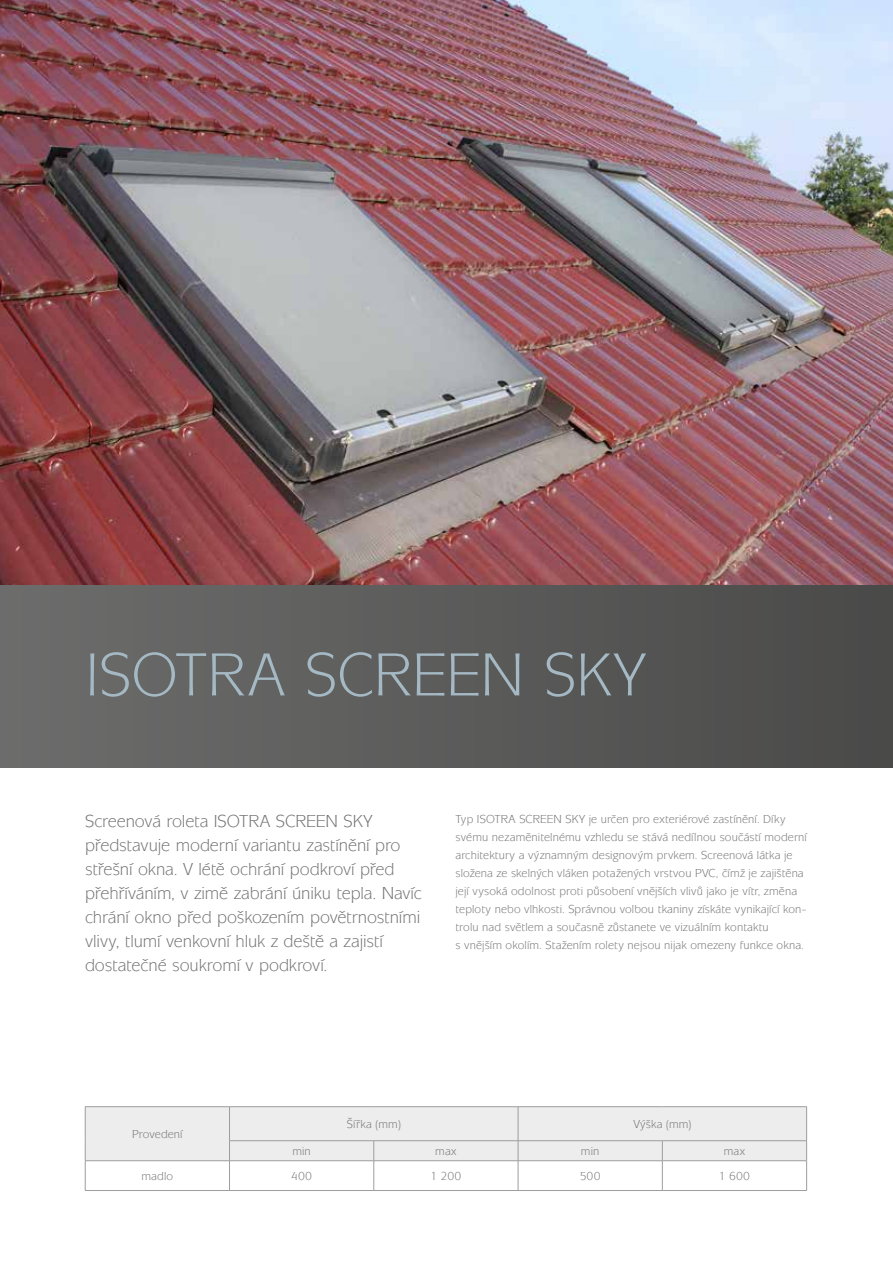
<style>
.page{position:relative;width:893px;height:1263px;background:#fff}
.page>*{position:absolute;margin:0;border:0;box-sizing:border-box;transform-origin:0 0}
.t1{font:63px "Mixage Itc TOT";letter-spacing:-.005em;color:#a5b9c4}
.t2{font:18px/24px "Mixage Itc TOT";letter-spacing:-.005em;color:#706f6f}
.t3{font:12px/18px "Mixage Itc TOT";letter-spacing:.01em;color:#706f6f}
</style>
<div class="page">
<img style="left:0;top:0;width:893px;height:586px">
<div style="left:0;top:586px;width:893px;height:181px;background:linear-gradient(to right,#6d6d6c,#4a4a49)"></div>
<hr style="left:85px;top:1106px;width:144px;height:1px;background:#9d9d9c">
<hr style="left:229px;top:1106px;width:145px;height:1px;background:#9d9d9c">
<hr style="left:374px;top:1106px;width:144px;height:1px;background:#9d9d9c">
<hr style="left:518px;top:1106px;width:144px;height:1px;background:#9d9d9c">
<hr style="left:662px;top:1106px;width:145px;height:1px;background:#9d9d9c">
<hr style="left:85px;top:1190px;width:144px;height:1px;background:#9d9d9c">
<hr style="left:229px;top:1190px;width:145px;height:1px;background:#9d9d9c">
<hr style="left:374px;top:1190px;width:144px;height:1px;background:#9d9d9c">
<hr style="left:518px;top:1190px;width:144px;height:1px;background:#9d9d9c">
<hr style="left:662px;top:1190px;width:145px;height:1px;background:#9d9d9c">
<svg style="left:85px;top:1107px;width:722px;height:83px"></svg>
<hr style="left:662px;top:1140px;width:145px;height:1px;background:#9d9d9c">
<hr style="left:85px;top:1160px;width:144px;height:1px;background:#9d9d9c">
<hr style="left:229px;top:1160px;width:145px;height:1px;background:#9d9d9c">
<hr style="left:374px;top:1160px;width:144px;height:1px;background:#9d9d9c">
<hr style="left:518px;top:1160px;width:144px;height:1px;background:#9d9d9c">
<hr style="left:662px;top:1160px;width:145px;height:1px;background:#9d9d9c">
<h1 class="t1" style="left:85px;top:640px;width:562px">ISOTRA SCREEN SKY</h1>
<p class="t2" style="left:85px;top:810px;width:338px">Screenová roleta ISOTRA SCREEN SKY představuje moderní variantu zastínění pro střešní okna. V létě ochrání podkroví před přehříváním, v zimě zabrání úniku tepla. Navíc chrání okno před poškozením povětrnostními vlivy, tlumí venkovní hluk z deště a zajistí dostatečné soukromí v podkroví.</p>
<p class="t3" style="left:455px;top:811px;width:353px">Typ ISOTRA SCREEN SKY je určen pro exteriérové zastínění. Díky svému nezaměnitelnému vzhledu se stává nedílnou součástí moderní architektury a významným designovým prvkem. Screenová látka je složena ze skelných vláken potažených vrstvou PVC, čímž je zajištěna její vysoká odolnost proti působení vnějších vlivů jako je vítr, změna teploty nebo vlhkosti. Správnou volbou tkaniny získáte vynikající kon&shy;trolu nad světlem a současně zůstanete ve vizuálním kontaktu<br>s vnějším okolím. Stažením rolety nejsou nijak omezeny funkce okna.</p>
<p class="t3" style="left:132px;top:1125px;width:52px">Provedení</p>
<p class="t3" style="left:347px;top:1115px;width:56px">Šířka (mm)</p>
<p class="t3" style="left:633px;top:1115px;width:60px">Výška (mm)</p>
<p class="t3" style="left:292px;top:1142px;width:20px">min</p>
<p class="t3" style="left:435px;top:1142px;width:23px">max</p>
<p class="t3" style="left:581px;top:1142px;width:20px">min</p>
<p class="t3" style="left:724px;top:1142px;width:23px">max</p>
<p class="t3" style="left:142px;top:1167px;width:33px">madlo</p>
<p class="t3" style="left:291px;top:1167px;width:22px">400</p>
<p class="t3" style="left:430px;top:1167px;width:32px">1 200</p>
<p class="t3" style="left:580px;top:1167px;width:22px">500</p>
<p class="t3" style="left:719px;top:1167px;width:33px">1 600</p>
</div>
